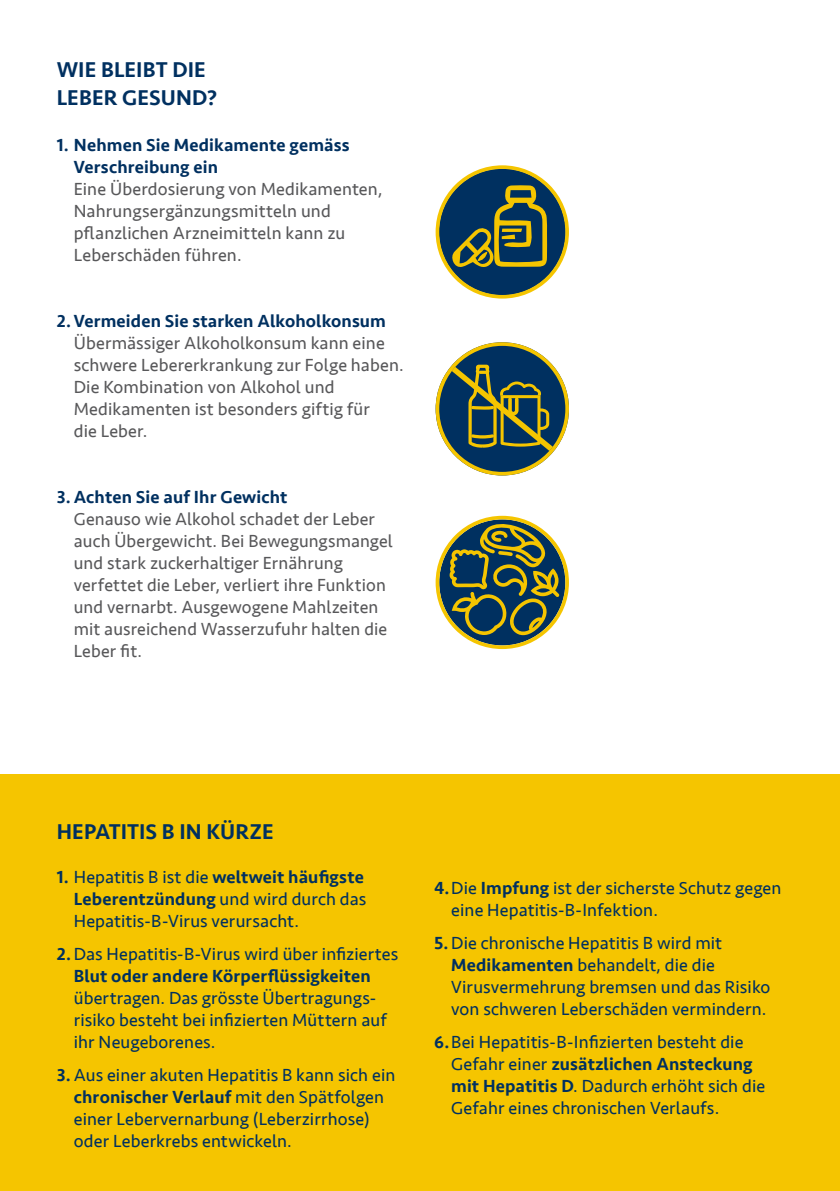
<style>
.page{position:relative;width:840px;height:1191px;background:#fff}
.page>*{position:absolute;margin:0;border:0;box-sizing:border-box;transform-origin:0 0}
.t1{font:500 22px/28px "Seravek";letter-spacing:.005em;color:#003060}
.t2{font:18px/22px "Seravek";letter-spacing:.005em;color:#003060}
.t3{font:18px/22px "Seravek";letter-spacing:.005em;color:#58585a}
.t4{font:500 18px/22px "Seravek";letter-spacing:.005em;color:#003060}
.s1{font-weight:500}
</style>
<div class="page">
<svg style="left:435px;top:165px;width:133px;height:133px"></svg>
<svg style="left:435px;top:342px;width:133px;height:133px"></svg>
<svg style="left:435px;top:516px;width:133px;height:133px"></svg>
<div style="left:0;top:774px;width:839px;height:417px;background:#f5c500"></div>
<p class="t1" style="left:57px;top:56px;width:162px">WIE BLEIBT DIE<br>LEBER GESUND?</p>
<p class="t4" style="left:74px;top:134px;width:277px;text-indent:-17px">1. Nehmen Sie Medikamente gemäss<br>Verschreibung ein</p>
<p class="t3" style="left:74px;top:178px;width:310px">Eine Überdosierung von Medikamenten,<br>Nahrungsergänzungsmitteln und pflanzlichen Arzneimitteln kann zu<br>Leberschäden führen.</p>
<p class="t4" style="left:57px;top:310px;width:330px">2. Vermeiden Sie starken Alkoholkonsum</p>
<p class="t3" style="left:74px;top:332px;width:331px">Übermässiger Alkoholkonsum kann eine schwere Lebererkrankung zur Folge haben.<br>Die Kombination von Alkohol und<br>Medikamenten ist besonders giftig für<br>die Leber.</p>
<p class="t4" style="left:57px;top:486px;width:232px">3. Achten Sie auf Ihr Gewicht</p>
<p class="t3" style="left:74px;top:508px;width:320px">Genauso wie Alkohol schadet der Leber auch Übergewicht. Bei Bewegungsmangel und stark zuckerhaltiger Ernährung verfettet die Leber, verliert ihre Funktion und vernarbt. Ausgewogene Mahlzeiten mit ausreichend Wasserzufuhr halten die Leber fit.</p>
<p class="t1" style="left:57px;top:817px;width:218px">HEPATITIS B IN KÜRZE</p>
<p class="t2" style="left:74px;top:865px;width:294px;text-indent:-17px"><span class="s1">1.</span> Hepatitis B ist die <span class="s1">weltweit häufigste<br>Leberentzündung</span> und wird durch das<br>Hepatitis-B-Virus verursacht.</p>
<p class="t2" style="left:57px;top:943px;width:343px;text-align:center"><span class="s1">2.</span>Das Hepatitis-B-Virus wird über infiziertes<br><span class="s1">Blut oder andere Körperflüssigkeiten</span></p>
<p class="t2" style="left:74px;top:987px;width:314px">übertragen. Das grösste Übertragungs&shy;risiko besteht bei infizierten Müttern auf ihr Neugeborenes.</p>
<p class="t2" style="left:74px;top:1064px;width:323px;text-indent:-17px"><span class="s1">3.</span> Aus einer akuten Hepatitis B kann sich ein <span class="s1">chronischer Verlauf</span> mit den Spätfolgen einer Lebervernarbung (Leberzirrhose) oder Leberkrebs entwickeln.</p>
<p class="t2" style="left:451px;top:876px;width:331px;text-indent:-17px"><span class="s1">4.</span>Die <span class="s1">Impfung</span> ist der sicherste Schutz gegen eine Hepatitis-B-Infektion.</p>
<p class="t2" style="left:451px;top:932px;width:320px;text-indent:-17px"><span class="s1">5.</span>Die chronische Hepatitis B wird mit <span class="s1">Medikamenten</span> behandelt, die die Virusvermehrung bremsen und das Risiko von schweren Leberschäden vermindern.</p>
<p class="t2" style="left:451px;top:1031px;width:315px;text-indent:-17px"><span class="s1">6.</span>Bei Hepatitis-B-Infizierten besteht die Gefahr einer <span class="s1">zusätzlichen Ansteckung mit Hepatitis D</span>. Dadurch erhöht sich die Gefahr eines chronischen Verlaufs.</p>
</div>
